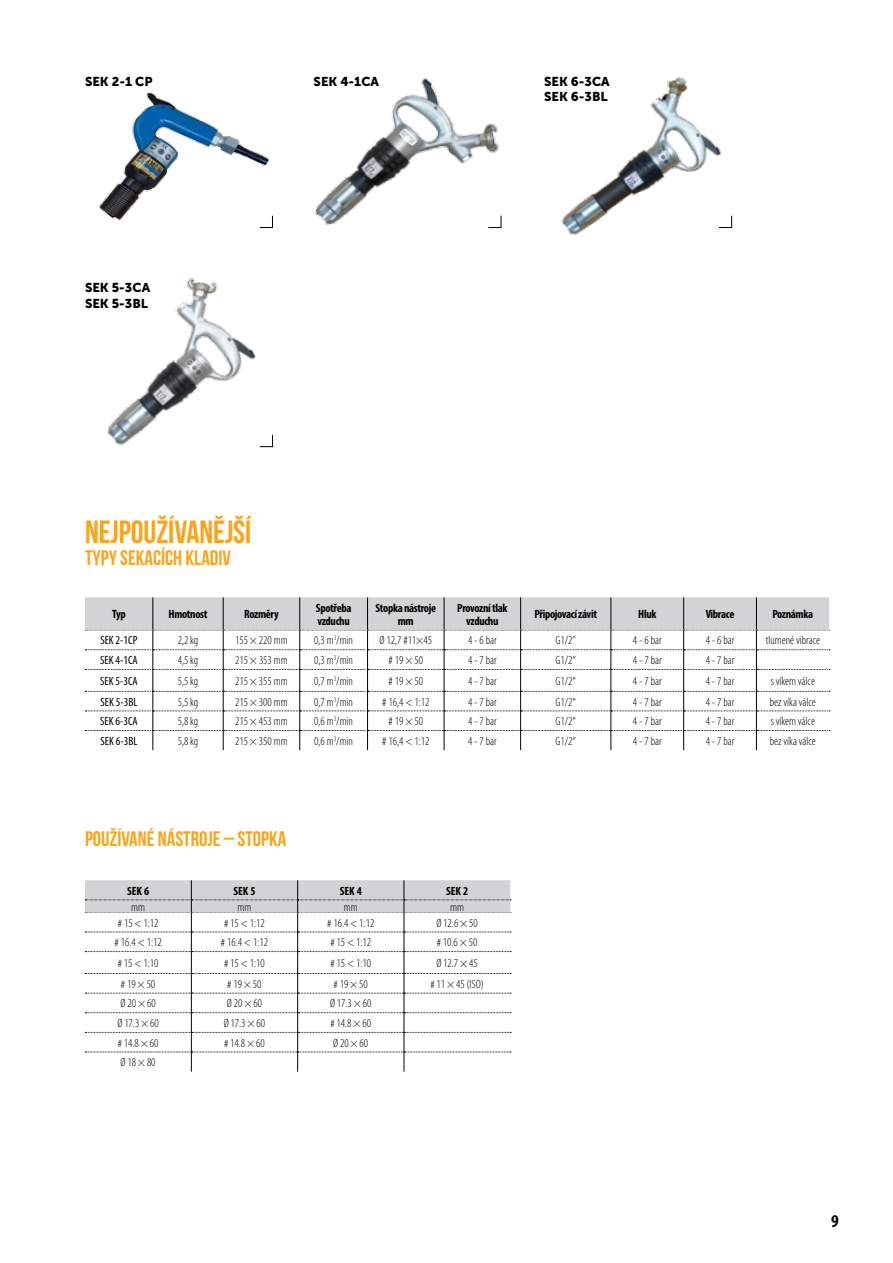
<style>
.page{position:relative;width:893px;height:1263px;background:#fff}
.page>*{position:absolute;margin:0;border:0;box-sizing:border-box;transform-origin:0 0}
.t1{font:32.1px "Bebas Neue";color:#faa41a}
.t2{font:21px "Bebas Neue";color:#faa41a}
.t3{font:700 condensed 18px "Myriad Pro";color:#000}
.t4{font:12.75px/15.3px "Museo Sans 900";color:#000}
.t5{font:300 condensed 12px "Myriad Pro";color:#000}
.t6{font:700 condensed 12px/13px "Myriad Pro";letter-spacing:-.03em;color:#000;text-align:center}
.t7{font:condensed 12px "Myriad Pro";color:#000}
</style>
<div class="page">
<svg style="left:85px;top:597px;width:745px;height:153px"></svg>
<svg style="left:85px;top:880px;width:426px;height:191px"></svg>
<img style="left:99px;top:92px;width:171px;height:129px">
<svg style="left:259px;top:215px;width:14px;height:13px"></svg>
<img style="left:107px;top:278px;width:166px;height:170px">
<svg style="left:259px;top:434px;width:14px;height:13px"></svg>
<img style="left:315px;top:78px;width:184px;height:147px">
<svg style="left:488px;top:215px;width:14px;height:13px"></svg>
<img style="left:561px;top:77px;width:161px;height:158px">
<svg style="left:718px;top:215px;width:14px;height:13px"></svg>
<p class="t4" style="left:85px;top:74px;width:69px">SEK 2-1 CP</p>
<p class="t4" style="left:85px;top:280px;width:67px">SEK 5-3CA<br>SEK 5-3BL</p>
<p class="t4" style="left:314px;top:74px;width:67px">SEK 4-1CA</p>
<p class="t4" style="left:544px;top:74px;width:67px">SEK 6-3CA<br>SEK 6-3BL</p>
<h1 class="t1" style="left:85px;top:514px;width:71px">NEJPOUŽÍVAN</h1>
<h1 class="t1" style="left:213px;top:514px;width:39px">ĚJŠÍ</h1>
<h2 class="t2" style="left:85px;top:547px;width:147px">typy sekacích kladiv</h2>
<p class="t6" style="left:112px;top:607px;width:15px">Typ</p>
<p class="t6" style="left:169px;top:607px;width:41px">Hmotnost</p>
<p class="t6" style="left:244px;top:607px;width:36px">Rozměry</p>
<p class="t6" style="left:316px;top:601px;width:37px;text-align:left">Spotřeba vzduchu</p>
<p class="t6" style="left:375px;top:601px;width:62px">Stopka nástroje mm</p>
<p class="t6" style="left:457px;top:601px;width:52px">Provozní tlak vzduchu</p>
<p class="t6" style="left:534px;top:607px;width:64px">Připojovací závit</p>
<p class="t6" style="left:638px;top:607px;width:20px">Hluk</p>
<p class="t6" style="left:706px;top:607px;width:30px">Vibrace</p>
<p class="t6" style="left:772px;top:607px;width:42px">Poznámka</p>
<p class="t7" style="left:100px;top:633px;width:39px">SEK 2-1CP</p>
<p class="t5" style="left:178px;top:633px;width:22px">2,2 kg</p>
<p class="t5" style="left:235px;top:633px;width:54px">155 × 220 mm</p>
<p class="t5" style="left:314px;top:633px;width:40px">0,3 m<sup>3</sup>/min</p>
<p class="t5" style="left:380px;top:633px;width:54px">Ø 12,7 #11×45</p>
<p class="t5" style="left:468px;top:633px;width:30px">4 - 6 bar</p>
<p class="t5" style="left:555px;top:633px;width:22px">G1/2"</p>
<p class="t5" style="left:633px;top:633px;width:30px">4 - 6 bar</p>
<p class="t5" style="left:706px;top:633px;width:30px">4 - 6 bar</p>
<p class="t5" style="left:766px;top:633px;width:56px">tlumené vibrace</p>
<p class="t7" style="left:100px;top:653px;width:39px">SEK 4-1CA</p>
<p class="t5" style="left:178px;top:653px;width:22px">4,5 kg</p>
<p class="t5" style="left:235px;top:653px;width:54px">215 × 353 mm</p>
<p class="t5" style="left:314px;top:653px;width:40px">0,3 m<sup>3</sup>/min</p>
<p class="t5" style="left:389px;top:653px;width:36px"># 19 × 50</p>
<p class="t5" style="left:468px;top:653px;width:30px">4 - 7 bar</p>
<p class="t5" style="left:556px;top:653px;width:22px">G1/2“</p>
<p class="t5" style="left:633px;top:653px;width:30px">4 - 7 bar</p>
<p class="t5" style="left:706px;top:653px;width:30px">4 - 7 bar</p>
<p class="t7" style="left:100px;top:674px;width:39px">SEK 5-3CA</p>
<p class="t5" style="left:178px;top:674px;width:22px">5,5 kg</p>
<p class="t5" style="left:235px;top:674px;width:54px">215 × 355 mm</p>
<p class="t5" style="left:314px;top:674px;width:40px">0,7 m<sup>3</sup>/min</p>
<p class="t5" style="left:389px;top:674px;width:36px"># 19 × 50</p>
<p class="t5" style="left:468px;top:674px;width:30px">4 - 7 bar</p>
<p class="t5" style="left:556px;top:674px;width:22px">G1/2“</p>
<p class="t5" style="left:633px;top:674px;width:30px">4 - 7 bar</p>
<p class="t5" style="left:706px;top:674px;width:30px">4 - 7 bar</p>
<p class="t5" style="left:771px;top:674px;width:46px">s víkem válce</p>
<p class="t7" style="left:100px;top:694px;width:39px">SEK 5-3BL</p>
<p class="t5" style="left:178px;top:694px;width:22px">5,5 kg</p>
<p class="t5" style="left:235px;top:694px;width:54px">215 × 300 mm</p>
<p class="t5" style="left:314px;top:694px;width:40px">0,7 m<sup>3</sup>/min</p>
<p class="t5" style="left:382px;top:694px;width:49px"># 16,4 &lt; 1:12</p>
<p class="t5" style="left:468px;top:694px;width:30px">4 - 7 bar</p>
<p class="t5" style="left:556px;top:694px;width:22px">G1/2“</p>
<p class="t5" style="left:633px;top:694px;width:30px">4 - 7 bar</p>
<p class="t5" style="left:706px;top:694px;width:30px">4 - 7 bar</p>
<p class="t5" style="left:770px;top:694px;width:47px">bez víka válce</p>
<p class="t7" style="left:100px;top:714px;width:39px">SEK 6-3CA</p>
<p class="t5" style="left:178px;top:714px;width:22px">5,8 kg</p>
<p class="t5" style="left:235px;top:714px;width:54px">215 × 453 mm</p>
<p class="t5" style="left:314px;top:714px;width:40px">0,6 m<sup>3</sup>/min</p>
<p class="t5" style="left:389px;top:714px;width:36px"># 19 × 50</p>
<p class="t5" style="left:468px;top:714px;width:30px">4 - 7 bar</p>
<p class="t5" style="left:556px;top:714px;width:22px">G1/2“</p>
<p class="t5" style="left:633px;top:714px;width:30px">4 - 7 bar</p>
<p class="t5" style="left:706px;top:714px;width:30px">4 - 7 bar</p>
<p class="t5" style="left:771px;top:714px;width:46px">s víkem válce</p>
<p class="t7" style="left:100px;top:734px;width:39px">SEK 6-3BL</p>
<p class="t5" style="left:178px;top:734px;width:22px">5,8 kg</p>
<p class="t5" style="left:235px;top:734px;width:54px">215 × 350 mm</p>
<p class="t5" style="left:314px;top:734px;width:40px">0,6 m<sup>3</sup>/min</p>
<p class="t5" style="left:382px;top:734px;width:49px"># 16,4 &lt; 1:12</p>
<p class="t5" style="left:468px;top:734px;width:30px">4 - 7 bar</p>
<p class="t5" style="left:556px;top:734px;width:22px">G1/2“</p>
<p class="t5" style="left:633px;top:734px;width:30px">4 - 7 bar</p>
<p class="t5" style="left:706px;top:734px;width:30px">4 - 7 bar</p>
<p class="t5" style="left:770px;top:734px;width:47px">bez víka válce</p>
<h2 class="t2" style="left:85px;top:827px;width:25px">POUŽÍVANÉ</h2>
<h2 class="t2" style="left:158px;top:827px;width:10px">NÁSTR</h2>
<h2 class="t2" style="left:199px;top:827px;width:80px">OJE – STOPKA</h2>
<p class="t6" style="left:127px;top:884px;width:23px">SEK 6</p>
<p class="t6" style="left:233px;top:884px;width:23px">SEK 5</p>
<p class="t6" style="left:340px;top:884px;width:23px">SEK 4</p>
<p class="t6" style="left:446px;top:884px;width:23px">SEK 2</p>
<p class="t5" style="left:131px;top:899px;width:15px">mm</p>
<p class="t5" style="left:237px;top:899px;width:15px">mm</p>
<p class="t5" style="left:344px;top:899px;width:15px">mm</p>
<p class="t5" style="left:450px;top:899px;width:15px">mm</p>
<p class="t5" style="left:118px;top:916px;width:42px"># 15 &lt; 1:12</p>
<p class="t5" style="left:224px;top:916px;width:42px"># 15 &lt; 1:12</p>
<p class="t5" style="left:327px;top:916px;width:49px"># 16.4 &lt; 1:12</p>
<p class="t5" style="left:436px;top:916px;width:43px">Ø 12.6 × 50</p>
<p class="t5" style="left:115px;top:935px;width:49px"># 16.4 &lt; 1:12</p>
<p class="t5" style="left:221px;top:935px;width:49px"># 16.4 &lt; 1:12</p>
<p class="t5" style="left:330px;top:935px;width:42px"># 15 &lt; 1:12</p>
<p class="t5" style="left:437px;top:935px;width:42px"># 10.6 × 50</p>
<p class="t5" style="left:118px;top:956px;width:42px"># 15 &lt; 1:10</p>
<p class="t5" style="left:224px;top:956px;width:42px"># 15 &lt; 1:10</p>
<p class="t5" style="left:330px;top:956px;width:42px"># 15 &lt; 1:10</p>
<p class="t5" style="left:436px;top:956px;width:43px">Ø 12.7 × 45</p>
<p class="t5" style="left:121px;top:977px;width:36px"># 19 × 50</p>
<p class="t5" style="left:227px;top:977px;width:36px"># 19 × 50</p>
<p class="t5" style="left:334px;top:977px;width:36px"># 19 × 50</p>
<p class="t5" style="left:430px;top:977px;width:55px"># 11 × 45 (ISO)</p>
<p class="t5" style="left:121px;top:996px;width:37px">Ø 20 × 60</p>
<p class="t5" style="left:227px;top:996px;width:37px">Ø 20 × 60</p>
<p class="t5" style="left:330px;top:996px;width:43px">Ø 17.3 × 60</p>
<p class="t5" style="left:117px;top:1016px;width:43px">Ø 17.3 × 60</p>
<p class="t5" style="left:224px;top:1016px;width:43px">Ø 17.3 × 60</p>
<p class="t5" style="left:330px;top:1016px;width:42px"># 14.8 × 60</p>
<p class="t5" style="left:118px;top:1035px;width:42px"># 14.8 × 60</p>
<p class="t5" style="left:224px;top:1035px;width:42px"># 14.8 × 60</p>
<p class="t5" style="left:333px;top:1035px;width:37px">Ø 20 × 60</p>
<p class="t5" style="left:121px;top:1055px;width:37px">Ø 18 × 80</p>
<h3 class="t3" style="left:831px;top:1210px;width:9px">9</h3>
</div>
